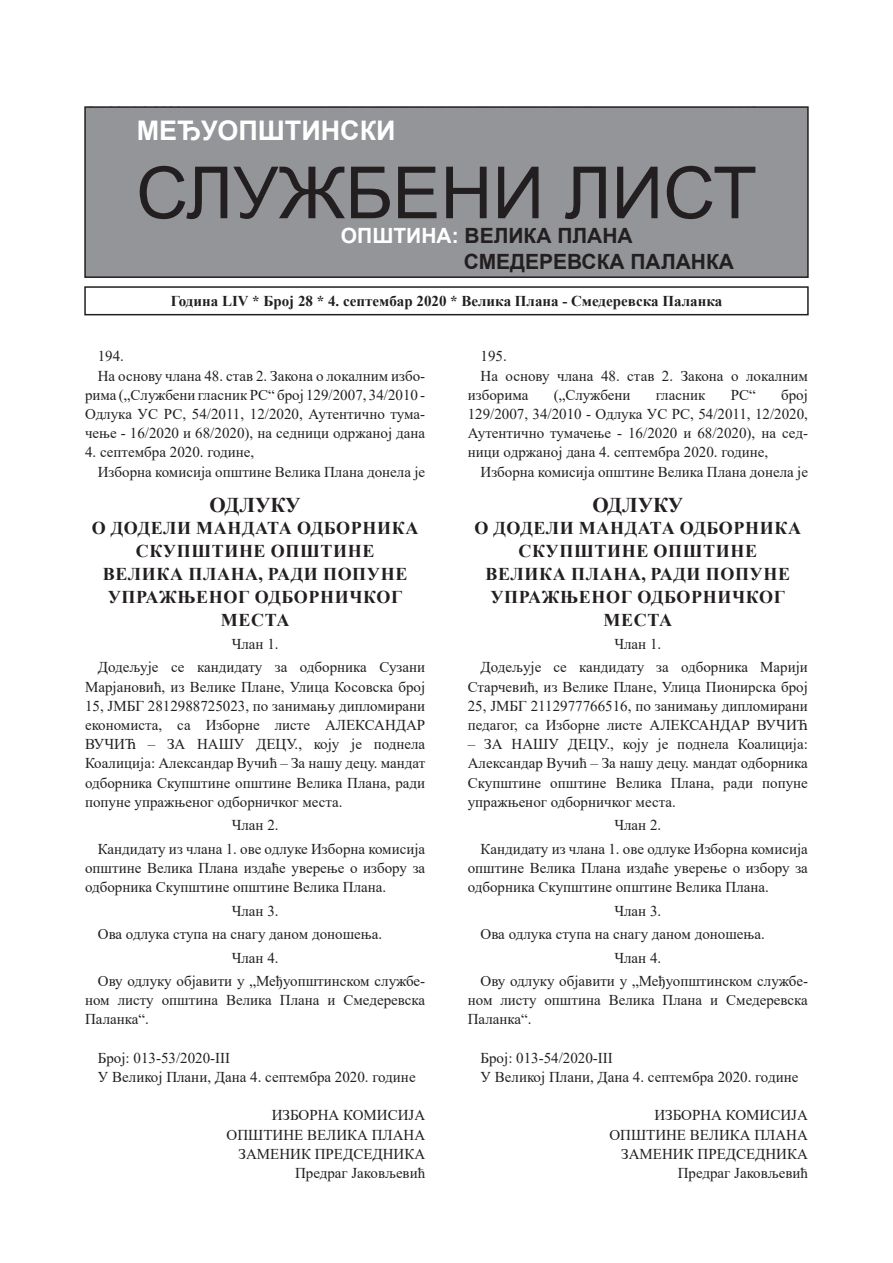
<style>
.page{position:relative;width:893px;height:1263px;background:#fff}
.page>*{position:absolute;margin:0;border:0;box-sizing:border-box;transform-origin:0 0}
.t1{font:72px "Arial";color:#231f20}
.t2{font:700 27px "Arial";color:#fff}
.t3{font:700 21px/25.2px "Arial";color:#231f20}
.t4{font:700 21px "Times New Roman";color:#231f20}
.t5{font:700 18px/22.8px "Times New Roman";letter-spacing:.035em;color:#231f20;text-align:center}
.t6{font:15px/19.2px "Times New Roman";color:#231f20}
.t7{font:700 15px "Times New Roman";color:#231f20}
.s1{color:#fff}
</style>
<div class="page">
<div style="left:85px;top:107px;width:723px;height:170px;background:#939598"></div>
<div style="left:84px;top:106px;width:725px;height:172px;border:2px solid #231f20"></div>
<div style="left:84px;top:286px;width:725px;height:29px;border:2px solid #231f20"></div>
<h2 class="t2" style="left:137px;top:112px;width:260px">МЕЂУОПШТИНСКИ</h2>
<h1 class="t1" style="left:136px;top:143px;width:622px">СЛУЖБЕНИ ЛИСТ</h1>
<h3 class="t3" style="left:464px;top:224px;width:272px;text-indent:-123px"><span class="s1">ОПШТИНА:</span> ВЕЛИКА ПЛАНА<br>СМЕДЕРЕВСКА ПАЛАНКА</h3>
<p class="t7" style="left:171px;top:291px;width:553px">Година LIV * Број 28 * 4. септембар 2020 * Велика Плана - Смедеревска Паланка</p>
<p class="t6" style="left:98px;top:346px;width:28px">194.</p>
<p class="t6" style="left:98px;top:366px;width:329px">На основу члана 48. став 2. Закона о локалним избо-</p>
<p class="t6" style="left:85px;top:385px;width:338px">рима („Службени гласник РС“ број 129/2007, 34/2010 -</p>
<p class="t6" style="left:85px;top:404px;width:342px">Одлука УС РС, 54/2011, 12/2020, Аутентично тума-</p>
<p class="t6" style="left:85px;top:423px;width:342px">чење - 16/2020 и 68/2020), на седници одржаној дана</p>
<p class="t6" style="left:98px;top:442px;width:329px;text-indent:-13px">4. септембра 2020. године,<br>Изборна комисија општине Велика Плана донела је</p>
<h3 class="t4" style="left:210px;top:489px;width:93px">ОДЛУКУ</h3>
<p class="t5" style="left:92px;top:516px;width:328px">О ДОДЕЛИ МАНДАТА ОДБОРНИКА<br>СКУПШТИНЕ ОПШТИНЕ<br>ВЕЛИКА ПЛАНА, РАДИ ПОПУНЕ<br>УПРАЖЊЕНОГ ОДБОРНИЧКОГ<br>МЕСТА</p>
<p class="t6" style="left:98px;top:632px;width:329px;line-height:23.4px;text-indent:134px">Члан 1.<br>Додељује се кандидату за одборника Сузани</p>
<p class="t6" style="left:85px;top:676px;width:342px;text-align:justify">Марјановић, из Велике Плане, Улица Косовска број 15, ЈМБГ 2812988725023, по занимању дипломирани економиста, са Изборне листе АЛЕКСАНДАР ВУЧИЋ – ЗА НАШУ ДЕЦУ., коју је поднела Коалиција: Александар Вучић – За нашу децу. мандат одборника Скупштине општине Велика Плана, ради попуне упражњеног одборничког места.</p>
<p class="t6" style="left:98px;top:813px;width:329px;line-height:23.4px;text-indent:134px">Члан 2.<br>Кандидату из члана 1. ове одлуке Изборна комисија</p>
<p class="t6" style="left:85px;top:858px;width:342px">општине Велика Плана издаће уверење о избору за одборника Скупштине општине Велика Плана.</p>
<p class="t6" style="left:232px;top:900px;width:48px">Члан 3.</p>
<p class="t6" style="left:98px;top:924px;width:286px">Ова одлука ступа на снагу даном доношења.</p>
<p class="t6" style="left:232px;top:947px;width:48px">Члан 4.</p>
<p class="t6" style="left:98px;top:971px;width:329px">Ову одлуку објавити у „Међуопштинском службе-</p>
<p class="t6" style="left:85px;top:990px;width:342px">ном листу општина Велика Плана и Смедеревска<br>Паланка“.</p>
<p class="t6" style="left:98px;top:1048px;width:319px">Број: 013-53/2020-III<br>У Великој Плани, Дана 4. септембра 2020. године</p>
<p class="t6" style="left:227px;top:1105px;width:200px;text-align:right">ИЗБОРНА КОМИСИЈА<br>ОПШТИНЕ ВЕЛИКА ПЛАНА<br>ЗАМЕНИК ПРЕДСЕДНИКА<br>Предраг Јаковљевић</p>
<p class="t6" style="left:481px;top:346px;width:28px">195.</p>
<p class="t6" style="left:481px;top:366px;width:329px">На основу члана 48. став 2. Закона о локалним</p>
<p class="t6" style="left:468px;top:385px;width:62px">изборима</p>
<p class="t6" style="left:554px;top:385px;width:78px">(„Службени</p>
<p class="t6" style="left:656px;top:385px;width:51px">гласник</p>
<p class="t6" style="left:731px;top:385px;width:27px">РС“</p>
<p class="t6" style="left:468px;top:385px;width:342px;text-align:justify;text-indent:313px">број 129/2007, 34/2010 - Одлука УС РС, 54/2011, 12/2020, Аутентично тумачење - 16/2020 и 68/2020), на сед&shy;ници одржаној дана 4. септембра 2020. године,</p>
<p class="t6" style="left:481px;top:462px;width:329px">Изборна комисија општине Велика Плана донела је</p>
<h3 class="t4" style="left:592px;top:489px;width:93px">ОДЛУКУ</h3>
<p class="t5" style="left:474px;top:516px;width:328px">О ДОДЕЛИ МАНДАТА ОДБОРНИКА<br>СКУПШТИНЕ ОПШТИНЕ<br>ВЕЛИКА ПЛАНА, РАДИ ПОПУНЕ<br>УПРАЖЊЕНОГ ОДБОРНИЧКОГ<br>МЕСТА</p>
<p class="t6" style="left:480px;top:632px;width:329px;line-height:23.4px;text-indent:134px">Члан 1.<br>Додељује се кандидату за одборника Марији</p>
<p class="t6" style="left:468px;top:676px;width:342px;text-align:justify">Старчевић, из Велике Плане, Улица Пионирска број 25, ЈМБГ 2112977766516, по занимању дипломирани педагог, са Изборне листе АЛЕКСАНДАР ВУЧИЋ</p>
<p class="t6" style="left:468px;top:734px;width:342px;text-align:justify">– ЗА НАШУ ДЕЦУ., коју је поднела Коалиција:<br>Александар Вучић – За нашу децу. мандат одборника Скупштине општине Велика Плана, ради попуне упражњеног одборничког места.</p>
<p class="t6" style="left:480px;top:813px;width:329px;line-height:23.4px;text-indent:134px">Члан 2.<br>Кандидату из члана 1. ове одлуке Изборна комисија</p>
<p class="t6" style="left:468px;top:858px;width:342px">општине Велика Плана издаће уверење о избору за одборника Скупштине општине Велика Плана.</p>
<p class="t6" style="left:614px;top:900px;width:48px">Члан 3.</p>
<p class="t6" style="left:481px;top:924px;width:286px">Ова одлука ступа на снагу даном доношења.</p>
<p class="t6" style="left:614px;top:947px;width:48px">Члан 4.</p>
<p class="t6" style="left:481px;top:971px;width:329px">Ову одлуку објавити у „Међуопштинском службе-</p>
<p class="t6" style="left:468px;top:990px;width:342px">ном листу општина Велика Плана и Смедеревска<br>Паланка“.</p>
<p class="t6" style="left:481px;top:1048px;width:319px">Број: 013-54/2020-III<br>У Великој Плани, Дана 4. септембра 2020. године</p>
<p class="t6" style="left:609px;top:1105px;width:200px;text-align:right">ИЗБОРНА КОМИСИЈА<br>ОПШТИНЕ ВЕЛИКА ПЛАНА<br>ЗАМЕНИК ПРЕДСЕДНИКА<br>Предраг Јаковљевић</p>
</div>
